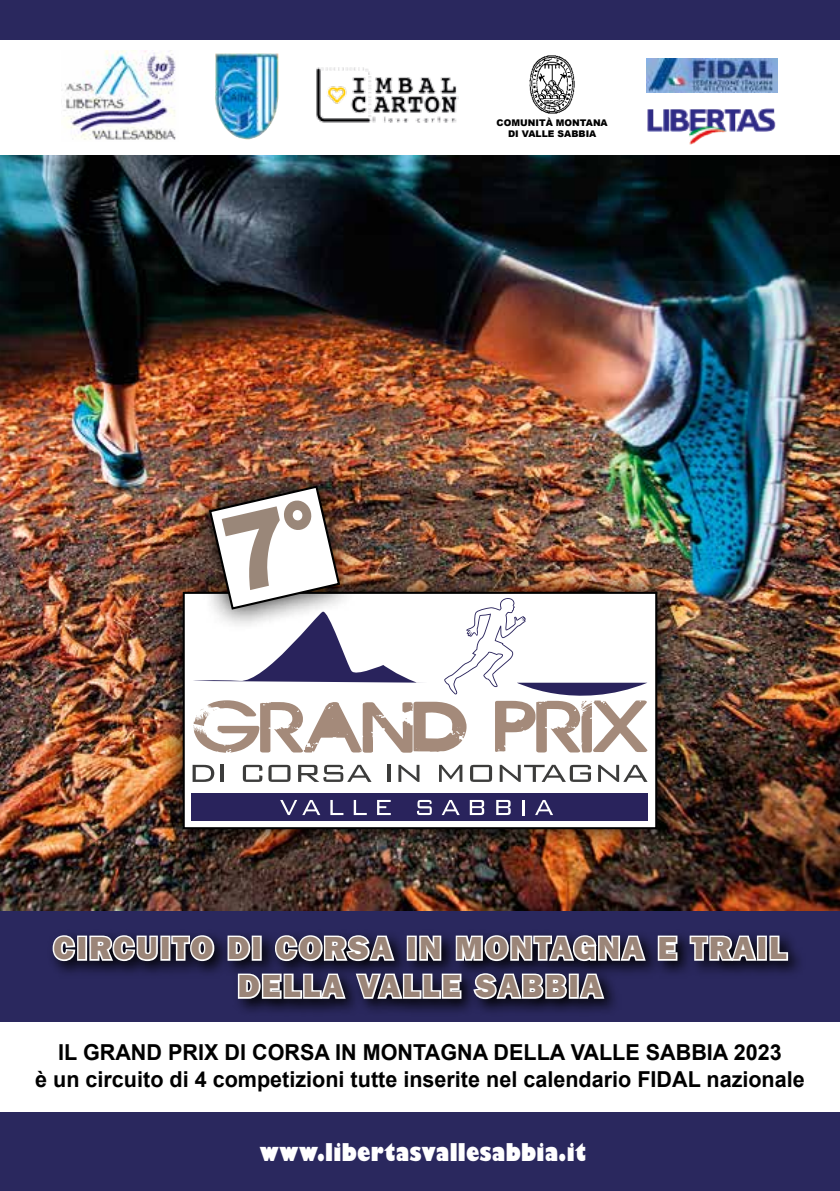
<style>
.page{position:relative;width:840px;height:1191px;background:#fff}
.page>*{position:absolute;margin:0;border:0;box-sizing:border-box;transform-origin:0 0}
.t1{font:32px/38px "ITC Franklin Gothic Std Hvy";letter-spacing:.07em;color:#9b8578;text-align:center}
.t2{font:800 24px "Gill Sans Std";letter-spacing:.015em;color:#fff;scale:.8 1}
.t3{font:700 22px/26.4px "Arial";color:#000;text-align:center}
.t4{font:900 9.2px/11px "Arial";color:#000;text-align:center}
</style>
<div class="page">
<div style="left:0;top:0;width:839px;height:1191px;background:#2a285e"></div>
<img style="left:0;top:154px;width:839px;height:756px">
<div style="left:0;top:1022px;width:839px;height:89px;background:#fff"></div>
<div style="left:158px;top:567px;width:523px;height:287px;background:#000;opacity:.95"></div>
<div style="left:184px;top:593px;width:472px;height:235px;background:#fff"></div>
<div style="left:192px;top:793px;width:455px;height:28px;background:#29235c"></div>
<svg style="left:192px;top:765px;width:22px;height:17px"></svg>
<hr style="left:220px;top:765px;width:3px;height:17px;background:#3c3c3b">
<svg style="left:243px;top:765px;width:19px;height:17px"></svg>
<svg style="left:268px;top:765px;width:22px;height:17px"></svg>
<svg style="left:298px;top:765px;width:73px;height:17px"></svg>
<hr style="left:387px;top:765px;width:3px;height:17px;background:#3c3c3b">
<svg style="left:398px;top:765px;width:21px;height:17px"></svg>
<svg style="left:439px;top:765px;width:23px;height:17px"></svg>
<svg style="left:470px;top:765px;width:22px;height:17px"></svg>
<svg style="left:499px;top:765px;width:91px;height:17px"></svg>
<svg style="left:598px;top:765px;width:49px;height:17px"></svg>
<svg style="left:280px;top:800px;width:40px;height:15px"></svg>
<svg style="left:330px;top:800px;width:13px;height:15px"></svg>
<svg style="left:353px;top:800px;width:13px;height:15px"></svg>
<svg style="left:377px;top:800px;width:13px;height:15px"></svg>
<svg style="left:417px;top:800px;width:14px;height:15px"></svg>
<svg style="left:441px;top:800px;width:18px;height:15px"></svg>
<svg style="left:469px;top:800px;width:15px;height:15px"></svg>
<svg style="left:496px;top:800px;width:14px;height:15px"></svg>
<svg style="left:522px;top:800px;width:2px;height:15px"></svg>
<svg style="left:535px;top:800px;width:18px;height:15px"></svg>
<div style="left:182px;top:592px;width:475px;height:237px;border:2px solid #000"></div>
<div style="left:186px;top:462px;width:177px;height:170px;background:#000;opacity:.95"></div>
<div style="left:47px;top:929px;width:758px;height:88px;background:#000;opacity:.95"></div>
<svg style="left:51px;top:933px;width:26px;height:29px"></svg>
<div style="left:77px;top:935px;width:10px;height:25px;border:3px solid #fff"></div>
<svg style="left:88px;top:933px;width:72px;height:30px;background:#848492"></svg>
<div style="left:160px;top:935px;width:10px;height:25px;border:3px solid #fff"></div>
<svg style="left:169px;top:933px;width:47px;height:29px"></svg>
<svg style="left:655px;top:934px;width:23px;height:28px"></svg>
<svg style="left:687px;top:932px;width:71px;height:31px"></svg>
<div style="left:756px;top:935px;width:10px;height:25px;border:3px solid #fff"></div>
<svg style="left:767px;top:934px;width:22px;height:28px"></svg>
<svg style="left:226px;top:929px;width:421px;height:72px"></svg>
<div style="left:0;top:40px;width:839px;height:114px;background:#fff"></div>
<img style="left:646px;top:58px;width:131px;height:34px">
<img style="left:728px;top:108px;width:40px;height:21px">
<img style="left:529px;top:55px;width:46px;height:59px">
<img style="left:215px;top:53px;width:63px;height:87px">
<img style="left:63px;top:51px;width:113px;height:89px">
<img style="left:316px;top:67px;width:142px;height:56px">
<img style="left:192px;top:484px;width:455px;height:268px">
<p class="t4" style="left:496px;top:117px;width:113px">COMUNITÀ MONTANA<br>DI VALLE SABBIA</p>
<h1 class="t1" style="left:53px;top:929px;width:734px">CIRCUITO DI CORSA IN MONTAGNA E TRAIL<br>DELLA VALLE SABBIA</h1>
<p class="t3" style="left:35px;top:1040px;width:770px">IL GRAND PRIX DI CORSA IN MONTAGNA DELLA VALLE SABBIA 2023<br>è un circuito di 4 competizioni tutte inserite nel calendario FIDAL nazionale</p>
<p class="t2" style="left:259px;top:1137px;width:409px">www.libertasvallesabbia.it</p>
</div>
